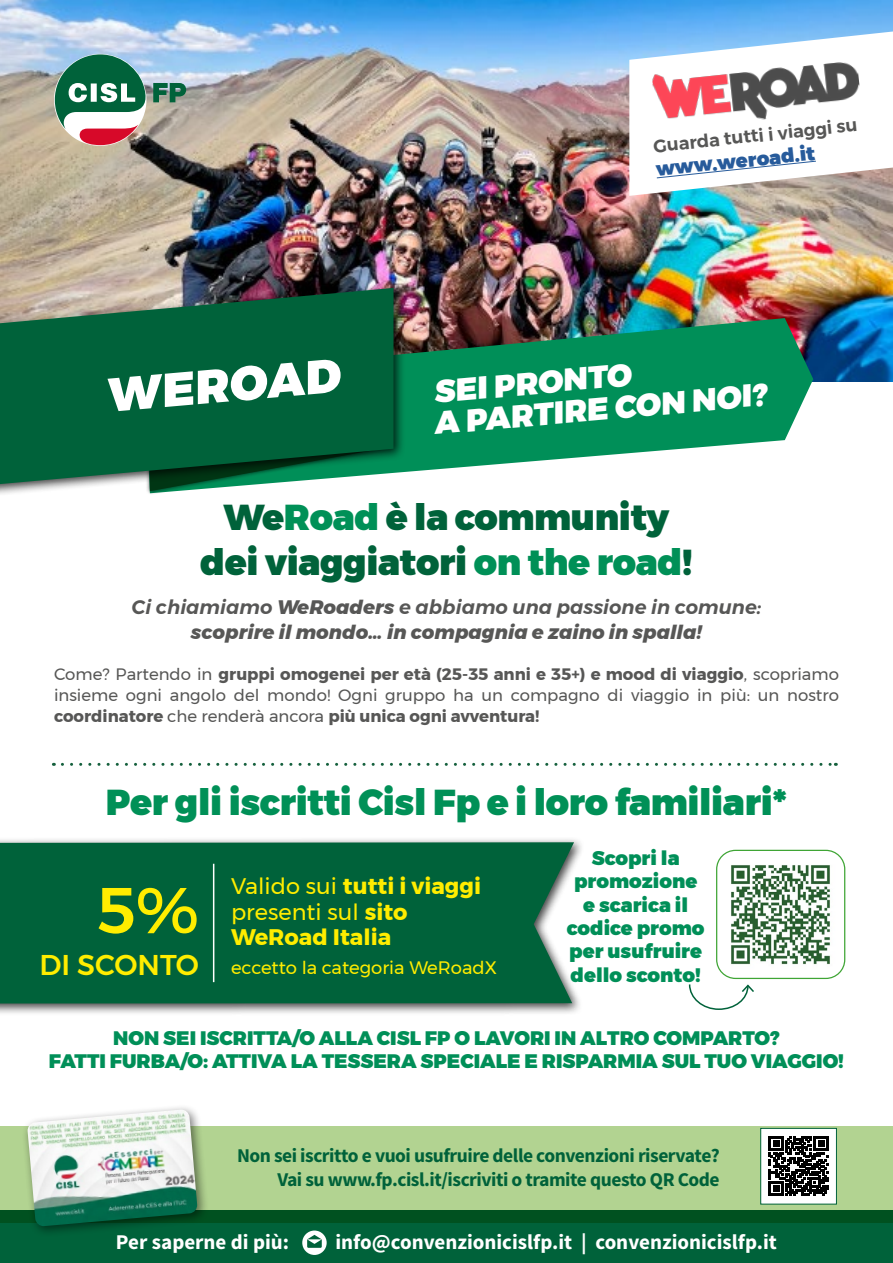
<style>
.page{position:relative;width:893px;height:1263px;background:#fff}
.page>*{position:absolute;margin:0;border:0;box-sizing:border-box;transform-origin:0 0}
.t1{font:500 64.65px "Montserrat";color:#ffed00}
.t2{font:900 47.4px "Montserrat";color:#fff}
.t3{font:900 36px/45px "Montserrat";letter-spacing:-.01em;color:#00623a;text-align:center}
.t4{font:900 36px "Montserrat";letter-spacing:-.01em;color:#009057}
.t5{font:900 31.5px/31.5px "Montserrat";color:#fff}
.t6{font:500 28.5px "Montserrat";color:#ffed00}
.t7{font:700 22.5px/25.5px "Montserrat";color:#ffed00}
.t8{font:700 21px "Source Sans Pro";color:#fff}
.t9{font:900 19.5px/23.4px "Montserrat";color:#008f58;text-align:center}
.t10{font:700 19.5px/23.4px "Source Sans Pro";letter-spacing:-.025em;color:#00623a;text-align:right}
.t11{font:italic 800 19.5px/25.5px "Montserrat";color:#575756;text-align:center}
.t12{font:900 19.5px "Montserrat";color:#275b9b}
.t13{font:18px "Montserrat";color:#ffed00}
.t14{font:600 18px "Montserrat";color:#575756}
.t15{font:16.5px/21px "Montserrat";color:#575756;text-align:justify}
.s1{color:#009057}
.s2{font-weight:600}
.s3{font-weight:700}
.s4{font-weight:400}
</style>
<div class="page">
<div style="left:0;top:1126px;width:893px;height:96px;background:#b2d391"></div>
<img style="left:0;top:0;width:893px;height:382px">
<svg style="left:406px;top:318px;width:407px;height:154px;background:#2a946b"></svg>
<div style="left:0;top:282px;width:406px;height:249px;background:#000;opacity:.75"></div>
<svg style="left:0;top:288px;width:393px;height:196px;background:#136844"></svg>
<svg style="left:62px;top:763px;width:774px;height:3px"></svg>
<svg style="left:55px;top:54px;width:92px;height:91px"></svg>
<svg style="left:153px;top:83px;width:33px;height:19px"></svg>
<svg style="left:629px;top:32px;width:264px;height:164px"></svg>
<div style="left:716px;top:850px;width:129px;height:129px;border:1px solid #3fa535;border-radius:19px"></div>
<div style="left:0;top:836px;width:585px;height:180px;background:#000;opacity:.75"></div>
<div style="left:0;top:842px;width:574px;height:161px;background:#00623a"></div>
<hr style="left:213px;top:864px;width:1px;height:118px;background:#fff">
<svg style="left:688px;top:984px;width:66px;height:26px"></svg>
<img style="left:731px;top:865px;width:99px;height:100px">
<div style="left:0;top:1210px;width:893px;height:53px;background:linear-gradient(to bottom,#005425,#006843)"></div>
<div style="left:21px;top:1104px;width:188px;height:134px;background:#000;opacity:.5"></div>
<img style="left:27px;top:1109px;width:171px;height:117px">
<div style="left:761px;top:1128px;width:75px;height:76px;background:#fff"></div>
<svg style="left:769px;top:1136px;width:59px;height:60px"></svg>
<div style="left:760px;top:1128px;width:77px;height:76px;border:1px solid #00623a"></div>
<svg style="left:302px;top:1230px;width:25px;height:25px"></svg>
<p class="t14" style="left:652px;top:132px;width:206px;rotate:-6deg">Guarda tutti i viaggi su</p>
<p class="t12" style="left:654px;top:154px;width:161px;rotate:-6deg">www.weroad.it</p>
<p class="t2" style="left:103px;top:356px;width:236px;rotate:-5deg">WEROAD</p>
<p class="t5" style="left:430px;top:376px;width:336px;rotate:-5deg">SEI PRONTO<br>A PARTIRE CON NOI?</p>
<p class="t3" style="left:200px;top:495px;width:494px">We<span class="s1">Road</span> è la community dei viaggiatori <span class="s1">on the road</span>!</p>
<p class="t11" style="left:131px;top:594px;width:632px"><span class="s2">Ci chiamiamo</span> WeRoaders <span class="s2">e abbiamo una passione in comune: </span>scoprire il mondo… in compagnia e zaino in spalla!</p>
<p class="t15" style="left:54px;top:664px;width:787px">Come? Partendo in <span class="s3">gruppi omogenei per età (25-35 anni e 35+) e mood di viaggio</span>, scopriamo insieme ogni angolo del mondo! Ogni gruppo ha un compagno di viaggio in più: un nostro <span class="s3">coordinatore</span> che renderà ancora <span class="s3">più unica ogni avventura!</span></p>
<p class="t4" style="left:106px;top:772px;width:683px">Per gli iscritti Cisl Fp e i loro familiari*</p>
<p class="t1" style="left:96px;top:860px;width:104px">5%</p>
<p class="t6" style="left:39px;top:943px;width:161px">DI SCONTO</p>
<p class="t7" style="left:231px;top:873px;width:252px"><span class="s4">Valido sui</span> tutti i viaggi <span class="s4">presenti sul</span> sito<br>WeRoad Italia</p>
<p class="t13" style="left:231px;top:953px;width:267px">eccetto la categoria WeRoadX</p>
<p class="t9" style="left:567px;top:846px;width:139px">Scopri la promozione e scarica il codice promo per usufruire dello sconto!</p>
<p class="t9" style="left:49px;top:1026px;width:796px">NON SEI ISCRITTA/O ALLA CISL FP O LAVORI IN ALTRO COMPARTO?<br>FATTI FURBA/O: ATTIVA LA TESSERA SPECIALE E RISPARMIA SUL TUO VIAGGIO!</p>
<p class="t10" style="left:237px;top:1145px;width:484px">Non sei iscritto e vuoi usufruire delle convenzioni riservate?<br>Vai su www.fp.cisl.it/iscriviti o tramite questo QR Code</p>
<p class="t8" style="left:116px;top:1228px;width:175px">Per saperne di più:</p>
<p class="t8" style="left:335px;top:1228px;width:443px">info@convenzionicislfp.it | convenzionicislfp.it</p>
</div>
